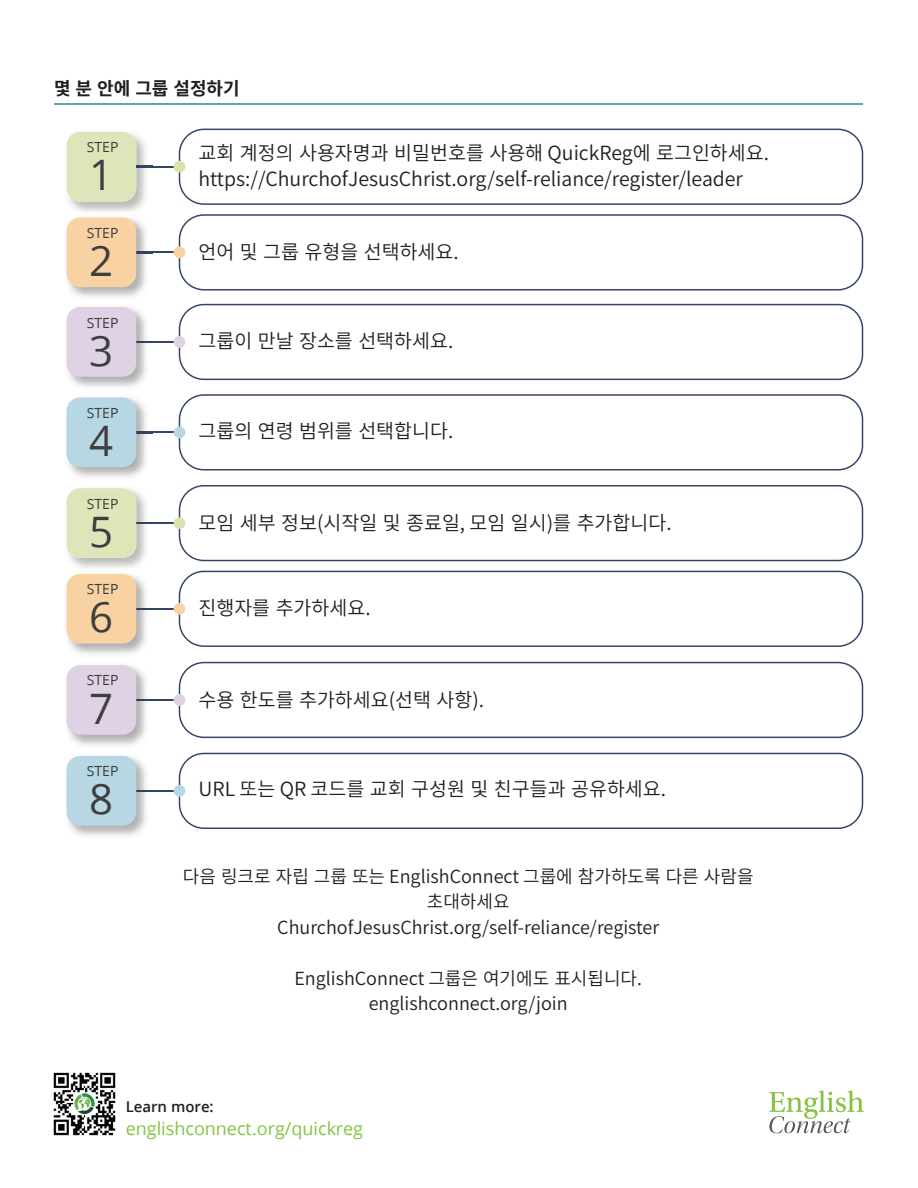
<style>
.page{position:relative;width:918px;height:1188px;background:#fff}
.page>*{position:absolute;margin:0;border:0;box-sizing:border-box;transform-origin:0 0}
.t1{font:42px "Zoramlds Lat";color:#3e3e3f}
.t2{font:19.5px "Source Han Sans K";color:#231f20}
.t3{font:18px/25.5px "Source Han Sans K";color:#231f20;text-align:center}
.t4{font:18px "Zoramlds Lat";color:#84c442}
.t5{font:700 18px "Source Han Sans K";color:#231f20}
.t6{font:600 15px "Zoramlds Lat";color:#231f20}
.t7{font:13.95px "Zoramlds Lat";color:#3e3e3f}
</style>
<div class="page">
<svg style="left:769px;top:1091px;width:95px;height:42px"></svg>
<img style="left:53px;top:1072px;width:63px;height:64px">
<hr style="left:54px;top:103px;width:809px;height:1px;background:#61a1aa">
<img style="left:66px;top:131px;width:87px;height:81px">
<div style="left:67px;top:132px;width:69px;height:70px;background:#dce6b8;border-radius:14px"></div>
<svg style="left:179px;top:129px;width:684px;height:76px"></svg>
<svg style="left:136px;top:166px;width:38px;height:1px"></svg>
<div style="left:174px;top:161px;width:11px;height:12px;background:#d6e3ac;border-radius:50%"></div>
<svg style="left:179px;top:214px;width:684px;height:77px"></svg>
<div style="left:174px;top:247px;width:11px;height:11px;background:#f8d2a2;border-radius:50%"></div>
<img style="left:66px;top:218px;width:87px;height:350px">
<svg style="left:136px;top:252px;width:38px;height:1px"></svg>
<div style="left:67px;top:217px;width:69px;height:70px;background:#f8d2a2;border-radius:14px"></div>
<hr style="left:153px;top:341px;width:26px;height:2px;background:#354568">
<svg style="left:179px;top:304px;width:684px;height:76px"></svg>
<div style="left:174px;top:336px;width:11px;height:12px;background:#ded2e4;border-radius:50%"></div>
<img style="left:66px;top:302px;width:87px;height:1px">
<svg style="left:136px;top:341px;width:17px;height:2px"></svg>
<div style="left:67px;top:307px;width:69px;height:70px;background:#ded2e4;border-radius:14px"></div>
<svg style="left:179px;top:394px;width:684px;height:77px"></svg>
<div style="left:174px;top:427px;width:11px;height:11px;background:#b6d7e3;border-radius:50%"></div>
<img style="left:66px;top:392px;width:87px;height:1px">
<svg style="left:136px;top:432px;width:38px;height:1px"></svg>
<div style="left:67px;top:397px;width:69px;height:70px;background:#b6d7e3;border-radius:14px"></div>
<hr style="left:153px;top:522px;width:26px;height:2px;background:#354568">
<svg style="left:179px;top:485px;width:684px;height:76px"></svg>
<div style="left:174px;top:517px;width:11px;height:12px;background:#d6e3ac;border-radius:50%"></div>
<img style="left:66px;top:483px;width:87px;height:1px">
<svg style="left:136px;top:522px;width:17px;height:2px"></svg>
<div style="left:67px;top:488px;width:69px;height:70px;background:#dce6b8;border-radius:14px"></div>
<hr style="left:153px;top:608px;width:26px;height:2px;background:#354568">
<svg style="left:179px;top:571px;width:684px;height:76px"></svg>
<div style="left:174px;top:603px;width:11px;height:12px;background:#f8d2a2;border-radius:50%"></div>
<img style="left:66px;top:574px;width:80px;height:262px">
<svg style="left:136px;top:608px;width:17px;height:2px"></svg>
<div style="left:67px;top:574px;width:69px;height:70px;background:#f8d2a2;border-radius:14px"></div>
<hr style="left:153px;top:699px;width:26px;height:2px;background:#354568">
<svg style="left:179px;top:662px;width:684px;height:76px"></svg>
<div style="left:174px;top:694px;width:11px;height:12px;background:#ded2e4;border-radius:50%"></div>
<svg style="left:136px;top:699px;width:17px;height:2px"></svg>
<div style="left:67px;top:665px;width:69px;height:70px;background:#ded2e4;border-radius:14px"></div>
<hr style="left:153px;top:790px;width:26px;height:2px;background:#354568">
<svg style="left:179px;top:753px;width:684px;height:76px"></svg>
<div style="left:174px;top:785px;width:11px;height:12px;background:#b6d7e3;border-radius:50%"></div>
<svg style="left:136px;top:790px;width:17px;height:2px"></svg>
<div style="left:67px;top:756px;width:69px;height:70px;background:#b6d7e3;border-radius:14px"></div>
<p class="t5" style="left:54px;top:78px;width:187px">몇 분 안에 그룹 설정하기</p>
<p class="t7" style="left:87px;top:137px;width:33px">STEP</p>
<h1 class="t1" style="left:89px;top:144px;width:26px">1</h1>
<p class="t7" style="left:87px;top:223px;width:33px">STEP</p>
<h1 class="t1" style="left:89px;top:230px;width:26px">2</h1>
<p class="t7" style="left:87px;top:312px;width:33px">STEP</p>
<h1 class="t1" style="left:89px;top:320px;width:26px">3</h1>
<p class="t7" style="left:87px;top:403px;width:33px">STEP</p>
<h1 class="t1" style="left:89px;top:410px;width:26px">4</h1>
<p class="t7" style="left:87px;top:493px;width:33px">STEP</p>
<h1 class="t1" style="left:89px;top:501px;width:26px">5</h1>
<p class="t7" style="left:87px;top:579px;width:33px">STEP</p>
<h1 class="t1" style="left:89px;top:586px;width:26px">6</h1>
<p class="t7" style="left:87px;top:670px;width:33px">STEP</p>
<h1 class="t1" style="left:89px;top:678px;width:26px">7</h1>
<p class="t7" style="left:87px;top:761px;width:33px">STEP</p>
<h1 class="t1" style="left:89px;top:768px;width:26px">8</h1>
<p class="t2" style="left:198px;top:142px;width:572px">교회 계정의 사용자명과 비밀번호를 사용해 QuickReg에 로그인하세요.</p>
<p class="t2" style="left:198px;top:168px;width:546px">https://ChurchofJesusChrist.org/self-reliance/register/leader</p>
<p class="t2" style="left:198px;top:240px;width:262px">언어 및 그룹 유형을 선택하세요.</p>
<p class="t2" style="left:198px;top:330px;width:256px">그룹이 만날 장소를 선택하세요.</p>
<p class="t2" style="left:198px;top:420px;width:256px">그룹의 연령 범위를 선택합니다.</p>
<p class="t2" style="left:198px;top:511px;width:475px">모임 세부 정보(시작일 및 종료일, 모임 일시)를 추가합니다.</p>
<p class="t2" style="left:198px;top:597px;width:174px">진행자를 추가하세요.</p>
<p class="t2" style="left:198px;top:689px;width:287px">수용 한도를 추가하세요(선택 사항).</p>
<p class="t2" style="left:198px;top:778px;width:469px">URL 또는 QR 코드를 교회 구성원 및 친구들과 공유하세요.</p>
<p class="t3" style="left:183px;top:864px;width:572px">다음 링크로 자립 그룹 또는 EnglishConnect 그룹에 참가하도록 다른 사람을 초대하세요</p>
<p class="t3" style="left:277px;top:915px;width:383px">ChurchofJesusChrist.org/self-reliance/register</p>
<p class="t3" style="left:294px;top:966px;width:349px">EnglishConnect 그룹은 여기에도 표시됩니다.</p>
<p class="t3" style="left:369px;top:991px;width:200px">englishconnect.org/join</p>
<p class="t6" style="left:126px;top:1096px;width:89px">Learn more:</p>
<p class="t4" style="left:126px;top:1115px;width:239px">englishconnect.org/quickreg</p>
</div>
